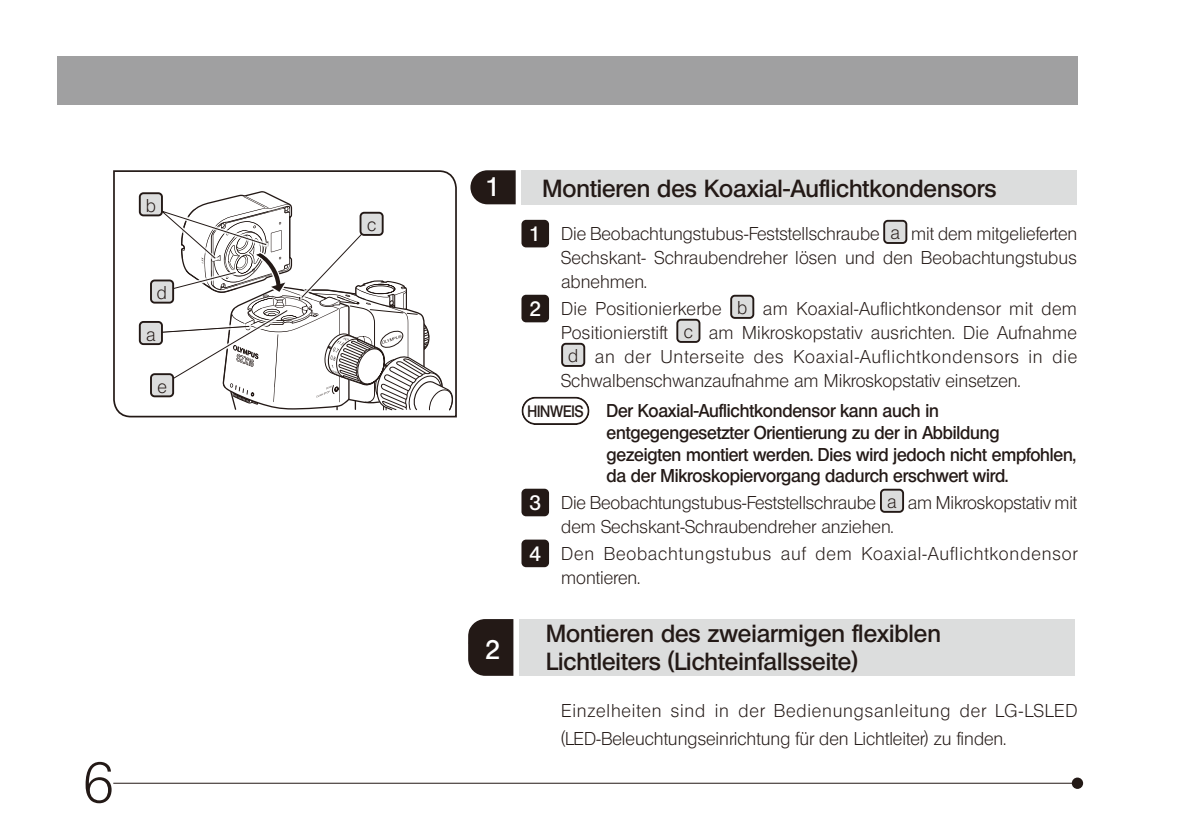
<style>
.page{position:relative;width:1191px;height:840px;background:#fff}
.page>*{position:absolute;margin:0;border:0;box-sizing:border-box;transform-origin:0 0}
.t1{font:56px "Olympus Leicht Normal";color:#231916}
.t2{font:26px "Olympus Leicht Halbfett";color:#fff}
.t3{font:24px/28px "Olympus Leicht Halbfett";color:#231916}
.t4{font:20.2px "Olympus Leicht Halbfett";color:#fff}
.t5{font:18px/24px "Olympus Leicht Normal";letter-spacing:.005em;color:#231916}
.t6{font:18px/21.6px "Olympus Leicht Halbfett";letter-spacing:-.01em;color:#231916;scale:.96 1}
.t7{font:18px/24px "Olympus Leicht Normal";letter-spacing:.05em;color:#231916}
.t8{font:16px "Olympus Leicht Halbfett";letter-spacing:-.01em;color:#231916;scale:.9 1}
</style>
<div class="page">
<div style="left:1071px;top:777px;width:12px;height:11px;background:#231916;border-radius:50%"></div>
<hr style="left:113px;top:782px;width:964px;height:1px;background:#231916">
<div style="left:57px;top:57px;width:1020px;height:48px;background:#a0a0a1"></div>
<svg style="left:113px;top:170px;width:344px;height:248px"></svg>
<div style="left:521px;top:170px;width:556px;height:34px;background:#dcdddd"></div>
<svg style="left:470px;top:170px;width:45px;height:34px;background:#382f2c"></svg>
<svg style="left:149px;top:191px;width:304px;height:219px"></svg>
<div style="left:140px;top:322px;width:22px;height:22px;background:#dcdddd;border-radius:4px"></div>
<div style="left:139px;top:321px;width:24px;height:24px;border:2px solid #231916;border-radius:4px"></div>
<div style="left:360px;top:213px;width:23px;height:22px;background:#dcdddd;border-radius:4px"></div>
<div style="left:359px;top:212px;width:24px;height:24px;border:2px solid #231916;border-radius:4px"></div>
<div style="left:151px;top:280px;width:22px;height:22px;background:#dcdddd;border-radius:4px"></div>
<div style="left:150px;top:279px;width:24px;height:24px;border:2px solid #231916;border-radius:4px"></div>
<div style="left:151px;top:374px;width:22px;height:22px;background:#dcdddd;border-radius:4px"></div>
<div style="left:150px;top:373px;width:24px;height:24px;border:2px solid #231916;border-radius:4px"></div>
<div style="left:884px;top:221px;width:22px;height:22px;background:#dcdddd;border-radius:4px"></div>
<div style="left:883px;top:220px;width:24px;height:24px;border:2px solid #231916;border-radius:4px"></div>
<div style="left:731px;top:295px;width:22px;height:23px;background:#dcdddd;border-radius:4px"></div>
<div style="left:730px;top:294px;width:24px;height:24px;border:2px solid #231916;border-radius:4px"></div>
<div style="left:677px;top:319px;width:22px;height:23px;background:#dcdddd;border-radius:4px"></div>
<div style="left:676px;top:318px;width:24px;height:24px;border:2px solid #231916;border-radius:4px"></div>
<div style="left:562px;top:343px;width:22px;height:23px;background:#dcdddd;border-radius:4px"></div>
<div style="left:561px;top:342px;width:24px;height:24px;border:2px solid #231916;border-radius:4px"></div>
<div style="left:881px;top:489px;width:22px;height:22px;background:#dcdddd;border-radius:4px"></div>
<div style="left:880px;top:488px;width:24px;height:24px;border:2px solid #231916;border-radius:4px"></div>
<div style="left:521px;top:220px;width:28px;height:27px;background:#231916;border-radius:5px"></div>
<div style="left:521px;top:294px;width:28px;height:28px;background:#231916;border-radius:5px"></div>
<div style="left:521px;top:396px;width:68px;height:29px;border:2px solid #231916;border-radius:13px"></div>
<div style="left:521px;top:488px;width:28px;height:28px;background:#231916;border-radius:5px"></div>
<div style="left:521px;top:539px;width:28px;height:28px;background:#231916;border-radius:5px"></div>
<div style="left:140px;top:193px;width:22px;height:22px;background:#dcdddd;border-radius:4px"></div>
<div style="left:139px;top:192px;width:24px;height:24px;border:2px solid #231916;border-radius:4px"></div>
<div style="left:519px;top:618px;width:556px;height:57px;background:#dcdddd"></div>
<svg style="left:468px;top:619px;width:45px;height:56px;background:#2e2421"></svg>
<p class="t5" style="left:146px;top:193px;width:12px">b</p>
<p class="t5" style="left:157px;top:280px;width:12px">d</p>
<p class="t5" style="left:146px;top:322px;width:11px">a</p>
<p class="t5" style="left:157px;top:374px;width:11px">e</p>
<h1 class="t1" style="left:84px;top:749px;width:31px">6</h1>
<p class="t5" style="left:367px;top:213px;width:11px">c</p>
<h2 class="t2" style="left:485px;top:172px;width:16px">1</h2>
<h3 class="t3" style="left:542px;top:174px;width:456px">Montieren des Koaxial-Auflichtkondensors</h3>
<h2 class="t2" style="left:485px;top:633px;width:16px">2</h2>
<p class="t4" style="left:529px;top:222px;width:13px">1</p>
<p class="t5" style="left:561px;top:222px;width:517px;text-align:justify">Die Beobachtungstubus-Feststellschraube a mit dem mitgelieferten Sechskant- Schraubendreher lösen und den Beobachtungstubus abnehmen.</p>
<p class="t5" style="left:561px;top:296px;width:517px">Die Positionierkerbe b am Koaxial-Auflichtkondensor mit dem</p>
<p class="t5" style="left:561px;top:320px;width:517px">Positionierstift c am Mikroskopstativ ausrichten. Die Aufnahme</p>
<p class="t7" style="left:568px;top:344px;width:511px">d an der Unterseite des Koaxial-Auflichtkondensors in die</p>
<p class="t5" style="left:561px;top:368px;width:460px">Schwalbenschwanzaufnahme am Mikroskopstativ einsetzen.</p>
<p class="t6" style="left:606px;top:400px;width:490px">Der Koaxial-Auflichtkondensor kann auch in entgegengesetzter Orientierung zu der in Abbildung gezeigten montiert werden. Dies wird jedoch nicht empfohlen, da der Mikroskopiervorgang dadurch erschwert wird.</p>
<p class="t5" style="left:561px;top:490px;width:517px">Die Beobachtungstubus-Feststellschraube a am Mikroskopstativ mit dem Sechskant-Schraubendreher anziehen.</p>
<p class="t7" style="left:561px;top:541px;width:517px">Den Beobachtungstubus auf dem Koaxial-Auflichtkondensor montieren.</p>
<p class="t4" style="left:529px;top:297px;width:13px">2</p>
<p class="t8" style="left:527px;top:401px;width:64px">HINWEIS</p>
<p class="t4" style="left:529px;top:490px;width:13px">3</p>
<p class="t4" style="left:529px;top:541px;width:13px">4</p>
<h3 class="t3" style="left:546px;top:618px;width:396px">Montieren des zweiarmigen flexiblen<br>Lichtleiters (Lichteinfallsseite)</h3>
<p class="t5" style="left:561px;top:696px;width:517px;line-height:28px">Einzelheiten sind in der Bedienungsanleitung der LG-LSLED (LED-Beleuchtungseinrichtung für den Lichtleiter) zu finden.</p>
</div>
